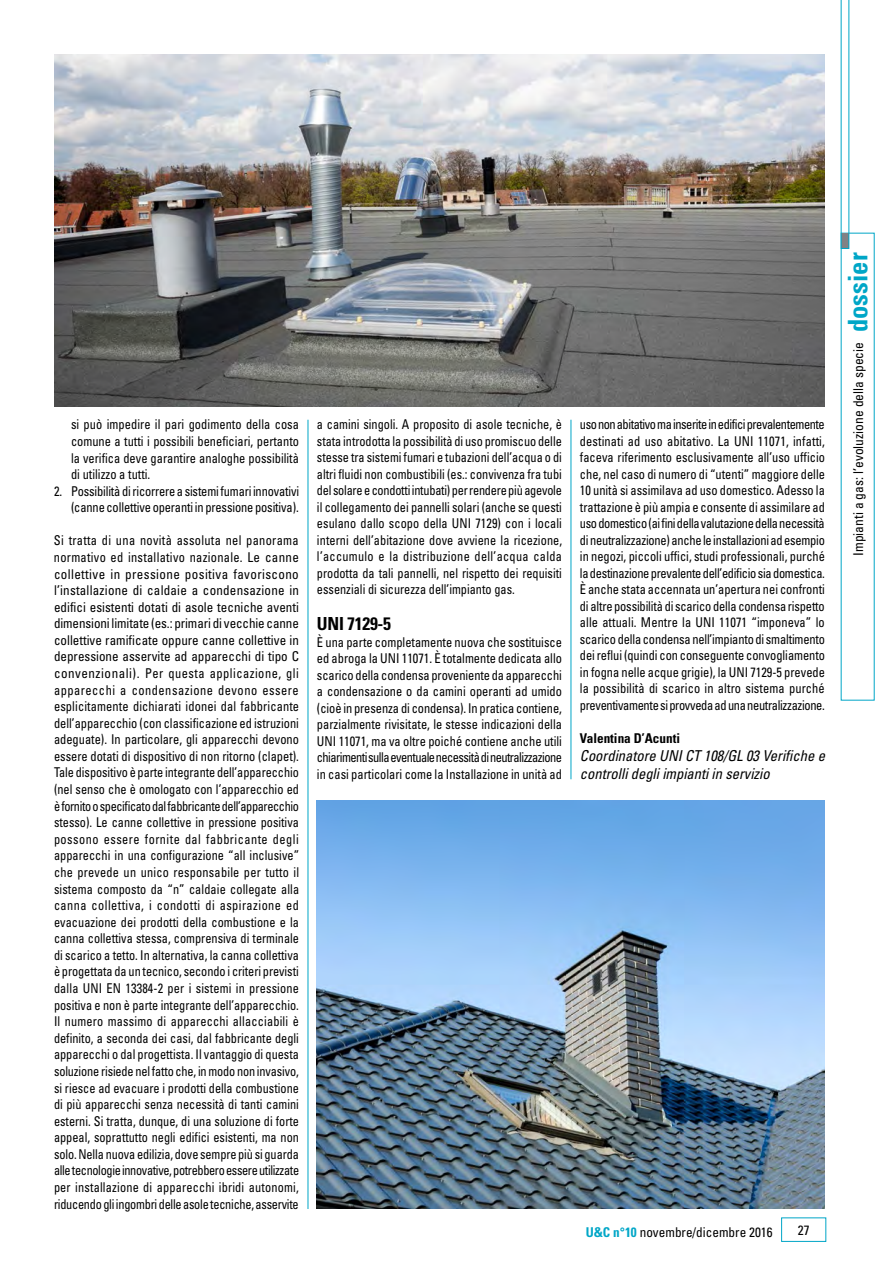
<style>
.page{position:relative;width:893px;height:1263px;background:#fff}
.page>*{position:absolute;margin:0;border:0;box-sizing:border-box;transform-origin:0 0}
.t1{font:700 condensed 27px "Univers LT Std";color:#00a6c7}
.t2{font:700 condensed 18px "Univers";letter-spacing:-.015em;color:#000}
.t3{font:italic condensed 15px/18px "Univers";color:#000}
.t4{font:condensed 13.5px/16.6px "Univers LT Std";color:#000;text-align:justify;scale:.92 1}
.t5{font:condensed 13.5px/16.5px "Univers LT Std";color:#000;text-align:justify;scale:.91 1}
.t6{font:condensed 13.5px "Univers LT Std";color:#000}
.t7{font:700 condensed 13.5px "Univers";color:#000}
.s1{font-weight:700;color:#00a6c7}
</style>
<div class="page">
<svg style="left:841px;top:0;width:8px;height:249px"></svg>
<div style="left:781px;top:1217px;width:45px;height:25px;border:1px solid #00a6c7"></div>
<hr style="left:308px;top:420px;width:1px;height:789px;background:#00a6c7">
<hr style="left:571px;top:420px;width:1px;height:359px;background:#00a6c7">
<img style="left:54px;top:54px;width:771px;height:353px">
<img style="left:317px;top:801px;width:508px;height:408px">
<p class="t4" style="left:71px;top:416px;width:249px">si può impedire il pari godimento della cosa comune a tutti i possibili beneficiari, pertanto la verifica deve garantire analoghe possibilità di utilizzo a tutti.</p>
<p class="t4" style="left:54px;top:482px;width:268px;text-align:right">2. Possibilità di ricorrere a sistemi fumari innovativi (canne collettive operanti in pressione positiva).</p>
<p class="t4" style="left:54px;top:532px;width:268px">Si tratta di una novità assoluta nel panorama normativo ed installativo nazionale. Le canne collettive in pressione positiva favoriscono l’installazione di caldaie a condensazione in edifici esistenti dotati di asole tecniche aventi dimensioni limitate (es.: primari di vecchie canne collettive ramificate oppure canne collettive in depressione asservite ad apparecchi di tipo C convenzionali). Per questa applicazione, gli apparecchi a condensazione devono essere esplicitamente dichiarati idonei dal fabbricante dell’apparecchio (con classificazione ed istruzioni adeguate). In particolare, gli apparecchi devono essere dotati di dispositivo di non ritorno (clapet).<br>Tale dispositivo è parte integrante dell’apparecchio (nel senso che è omologato con l’apparecchio ed è fornito o specificato dal fabbricante dell’apparecchio stesso). Le canne collettive in pressione positiva possono essere fornite dal fabbricante degli apparecchi in una configurazione “all inclusive” che prevede un unico responsabile per tutto il sistema composto da “n” caldaie collegate alla canna collettiva, i condotti di aspirazione ed evacuazione dei prodotti della combustione e la canna collettiva stessa, comprensiva di terminale di scarico a tetto. In alternativa, la canna collettiva è progettata da un tecnico, secondo i criteri previsti dalla UNI EN 13384-2 per i sistemi in pressione positiva e non è parte integrante dell’apparecchio.<br>Il numero massimo di apparecchi allacciabili è definito, a seconda dei casi, dal fabbricante degli apparecchi o dal progettista. Il vantaggio di questa soluzione risiede nel fatto che, in modo non invasivo, si riesce ad evacuare i prodotti della combustione di più apparecchi senza necessità di tanti camini esterni. Si tratta, dunque, di una soluzione di forte appeal, soprattutto negli edifici esistenti, ma non solo. Nella nuova edilizia, dove sempre più si guarda alle tecnologie innovative, potrebbero essere utilizzate per installazione di apparecchi ibridi autonomi, riducendo gli ingombri delle asole tecniche, asservite</p>
<p class="t5" style="left:317px;top:416px;width:271px">a camini singoli. A proposito di asole tecniche, è stata introdotta la possibilità di uso promiscuo delle stesse tra sistemi fumari e tubazioni dell’acqua o di altri fluidi non combustibili (es.: convivenza fra tubi del solare e condotti intubati) per rendere più agevole il collegamento dei pannelli solari (anche se questi esulano dallo scopo della UNI 7129) con i locali interni dell’abitazione dove avviene la ricezione, l’accumulo e la distribuzione dell’acqua calda prodotta da tali pannelli, nel rispetto dei requisiti essenziali di sicurezza dell’impianto gas.</p>
<h2 class="t2" style="left:317px;top:613px;width:76px">UNI 7129-5</h2>
<p class="t4" style="left:317px;top:634px;width:268px">È una parte completamente nuova che sostituisce ed abroga la UNI 11071. È totalmente dedicata allo scarico della condensa proveniente da apparecchi a condensazione o da camini operanti ad umido (cioè in presenza di condensa). In pratica contiene, parzialmente rivisitate, le stesse indicazioni della UNI 11071, ma va oltre poiché contiene anche utili chiarimenti sulla eventuale necessità di neutralizzazione in casi particolari come la Installazione in unità ad</p>
<p class="t4" style="left:580px;top:416px;width:268px">uso non abitativo ma inserite in edifici prevalentemente destinati ad uso abitativo. La UNI 11071, infatti, faceva riferimento esclusivamente all’uso ufficio che, nel caso di numero di “utenti” maggiore delle 10 unità si assimilava ad uso domestico. Adesso la trattazione è più ampia e consente di assimilare ad uso domestico (ai fini della valutazione della necessità di neutralizzazione) anche le installazioni ad esempio in negozi, piccoli uffici, studi professionali, purché la destinazione prevalente dell’edificio sia domestica.<br>È anche stata accennata un’apertura nei confronti di altre possibilità di scarico della condensa rispetto alle attuali. Mentre la UNI 11071 “imponeva” lo scarico della condensa nell’impianto di smaltimento dei reflui (quindi con conseguente convogliamento in fogna nelle acque grigie), la UNI 7129-5 prevede la possibilità di scarico in altro sistema purché preventivamente si provveda ad una neutralizzazione.</p>
<p class="t7" style="left:580px;top:730px;width:102px">Valentina D’Acunti</p>
<p class="t3" style="left:580px;top:746px;width:247px">Coordinatore UNI CT 108/GL 03 Verifiche e controlli degli impianti in servizio</p>
<p class="t6" style="left:586px;top:1223px;width:188px"><span class="s1">U&amp;C n°10</span> novembre/dicembre 2016</p>
<p class="t6" style="left:798px;top:1221px;width:13px">27</p>
<h1 class="t1" style="left:841px;top:332px;width:81px;rotate:-90deg">dossier</h1>
<p class="t6" style="left:850px;top:556px;width:215px;rotate:-90deg">Impianti a gas: l’evoluzione della specie</p>
</div>
